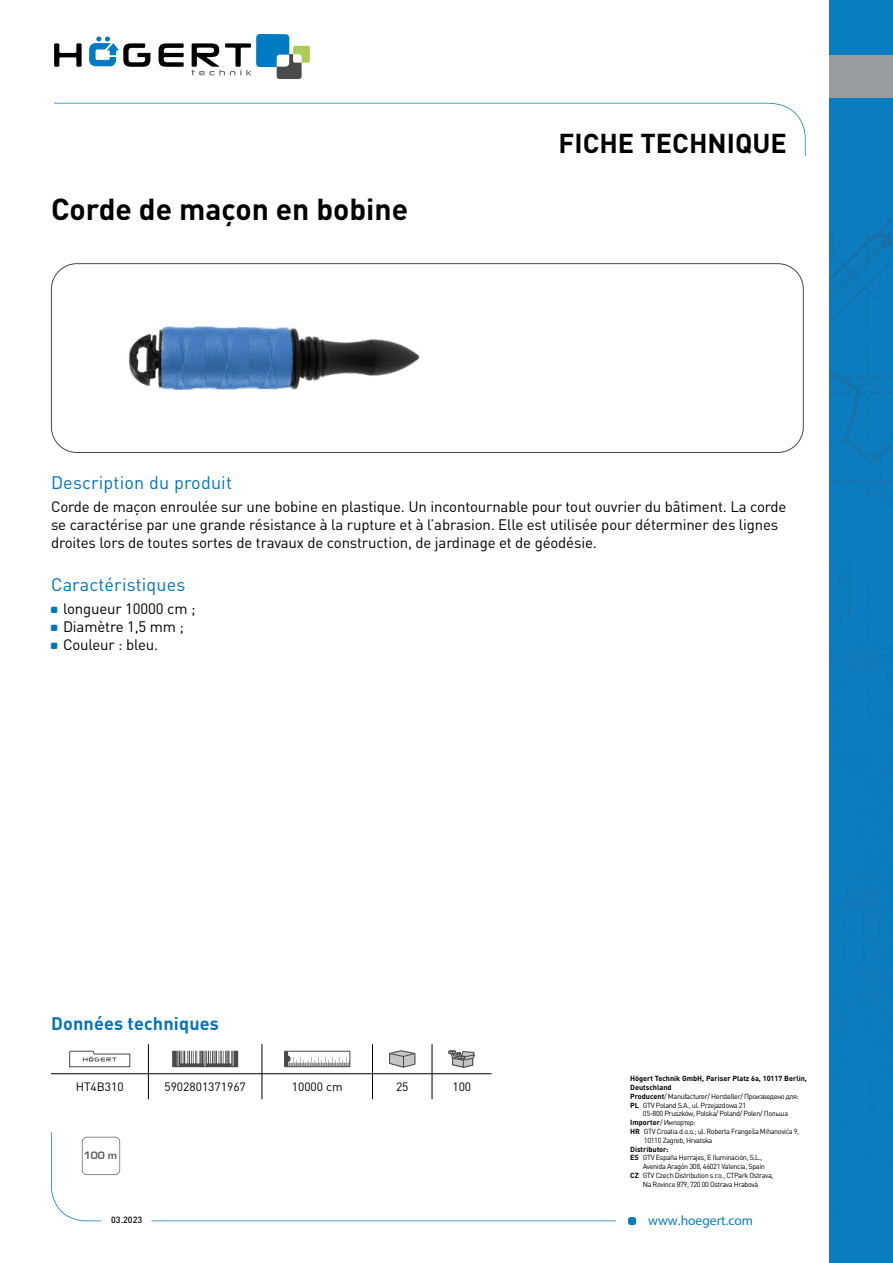
<style>
.page{position:relative;width:893px;height:1263px;background:#fff}
.page>*{position:absolute;margin:0;border:0;box-sizing:border-box;transform-origin:0 0}
.t1{font:700 30px "DIN Pro";color:#000}
.t2{font:700 27px "DIN Pro";color:#000}
.t3{font:18px "DIN Pro";letter-spacing:.01em;color:#0074bc}
.t4{font:700 18px "DIN Pro";letter-spacing:.01em;color:#0074bc}
.t5{font:15px/18px "DIN Pro";letter-spacing:-.01em;color:#000}
.t6{font:13.5px "Myriad Pro";color:#087dbf}
.t7{font:12px "DIN Pro";color:#000}
.t8{font:700 9.9px "Euromode";color:#575756}
.t9{font:500 9px "DIN Pro";color:#000}
.t10{font:7.35px "DIN Pro";letter-spacing:-.05em;color:#000}
.t11{font:700 7.35px "DIN Pro";color:#000}
.s1{font-style:inherit}
.s2{font-weight:700}
</style>
<div class="page">
<svg style="left:54px;top:43px;width:28px;height:24px"></svg>
<svg style="left:159px;top:43px;width:25px;height:24px"></svg>
<svg style="left:89px;top:37px;width:61px;height:30px"></svg>
<svg style="left:191px;top:34px;width:119px;height:45px"></svg>
<svg style="left:54px;top:103px;width:752px;height:53px"></svg>
<div style="left:628px;top:1217px;width:8px;height:8px;background:#087dbf;border-radius:3px"></div>
<svg style="left:51px;top:1132px;width:565px;height:89px"></svg>
<div style="left:830px;top:0;width:63px;height:1263px;background:#087dbf"></div>
<img style="left:831px;top:273px;width:50px;height:56px">
<img style="left:867px;top:222px;width:24px;height:44px">
<img style="left:831px;top:222px;width:56px;height:42px">
<svg style="left:831px;top:341px;width:60px;height:565px"></svg>
<img style="left:863px;top:906px;width:28px;height:76px">
<img style="left:831px;top:877px;width:60px;height:2px">
<img style="left:848px;top:647px;width:43px;height:3px">
<div style="left:830px;top:56px;width:63px;height:42px;background:#999c9e"></div>
<div style="left:51px;top:263px;width:753px;height:190px;border:1px solid #4a4a49;border-radius:26px"></div>
<svg style="left:82px;top:1137px;width:38px;height:38px"></svg>
<hr style="left:51px;top:1073px;width:97px;height:1px;background:#000">
<hr style="left:148px;top:1073px;width:114px;height:1px;background:#000">
<svg style="left:148px;top:1044px;width:1px;height:55px"></svg>
<hr style="left:262px;top:1073px;width:110px;height:1px;background:#000">
<svg style="left:262px;top:1044px;width:1px;height:55px"></svg>
<hr style="left:372px;top:1073px;width:60px;height:1px;background:#000">
<svg style="left:372px;top:1044px;width:1px;height:55px"></svg>
<hr style="left:432px;top:1073px;width:60px;height:1px;background:#000">
<svg style="left:432px;top:1044px;width:1px;height:55px"></svg>
<svg style="left:69px;top:1051px;width:61px;height:16px"></svg>
<svg style="left:172px;top:1051px;width:66px;height:16px"></svg>
<svg style="left:286px;top:1053px;width:62px;height:12px"></svg>
<div style="left:284px;top:1051px;width:66px;height:16px;border:1px solid #4a4a49"></div>
<svg style="left:389px;top:1050px;width:26px;height:18px"></svg>
<svg style="left:449px;top:1050px;width:26px;height:17px"></svg>
<img style="left:129px;top:326px;width:291px;height:64px">
<h1 class="t1" style="left:51px;top:184px;width:359px">Corde de maçon en bobine</h1>
<h2 class="t2" style="left:559px;top:121px;width:230px">FICHE TECHNIQUE</h2>
<h3 class="t3" style="left:51px;top:471px;width:182px">Description du produit</h3>
<p class="t5" style="left:51px;top:497px;width:737px">Corde de maçon enroulée sur une bobine en plastique. Un incontournable pour tout ouvrier du bâtiment. La corde se caractérise par une grande résistance à la rupture et à l’abrasion. Elle est utilisée pour déterminer des lignes droites lors de toutes sortes de travaux de construction, de jardinage et de géodésie.</p>
<h3 class="t3" style="left:51px;top:573px;width:136px">Caractéristiques</h3>
<h3 class="t5" style="left:63px;top:599px;width:134px">longueur 10000 cm ;<br>Diamètre 1,5 mm ;<br>Couleur : bleu.</h3>
<h3 class="t4" style="left:51px;top:1008px;width:169px">Données techniques</h3>
<h3 class="t7" style="left:76px;top:1078px;width:50px">HT4B310</h3>
<h3 class="t7" style="left:164px;top:1078px;width:83px">5902801371967</h3>
<h3 class="t7" style="left:292px;top:1078px;width:52px">10000 cm</h3>
<h3 class="t7" style="left:396px;top:1078px;width:14px">25</h3>
<h3 class="t7" style="left:452px;top:1078px;width:20px">100</h3>
<h3 class="t8" style="left:84px;top:1149px;width:35px">100 <span class="s1">m</span></h3>
<p class="t11" style="left:630px;top:1072px;width:178px">Högert Technik GmbH, Pariser Platz 6a, 10117 Berlin,</p>
<p class="t11" style="left:630px;top:1081px;width:43px">Deutschland</p>
<p class="t10" style="left:630px;top:1091px;width:170px"><span class="s2">Producent</span>/ Manufacturer/ Hersteller/ Произведено для:</p>
<p class="t10" style="left:630px;top:1100px;width:117px"><span class="s2">PL</span> GTV Poland S.A., ul. Przejazdowa 21</p>
<p class="t10" style="left:643px;top:1109px;width:147px">05-800 Pruszków, Polska/ Poland/ Polen/ Польша</p>
<p class="t10" style="left:630px;top:1117px;width:67px"><span class="s2">Importer</span>/ Импортер:</p>
<p class="t10" style="left:630px;top:1126px;width:171px"><span class="s2">HR</span> GTV Croatia d.o.o.; ul. Roberta Frangeša Mihanovića 9,</p>
<p class="t10" style="left:644px;top:1135px;width:70px">10110 Zagreb, Hrvatska</p>
<p class="t11" style="left:630px;top:1143px;width:40px">Distributor:</p>
<p class="t10" style="left:630px;top:1153px;width:134px"><span class="s2">ES</span> GTV España Herrajes, E Iluminación, S.L.,</p>
<p class="t10" style="left:643px;top:1161px;width:124px">Avenida Aragón 308, 46021 Valencia, Spain</p>
<p class="t10" style="left:630px;top:1170px;width:145px"><span class="s2">CZ</span> GTV Czech Distribution s.r.o., CTPark Ostrava,</p>
<p class="t10" style="left:643px;top:1179px;width:117px">Na Rovince 879, 720 00 Ostrava Hrabová</p>
<p class="t9" style="left:111px;top:1213px;width:33px">03.2023</p>
<h3 class="t6" style="left:648px;top:1212px;width:107px">www.hoegert.com</h3>
</div>
